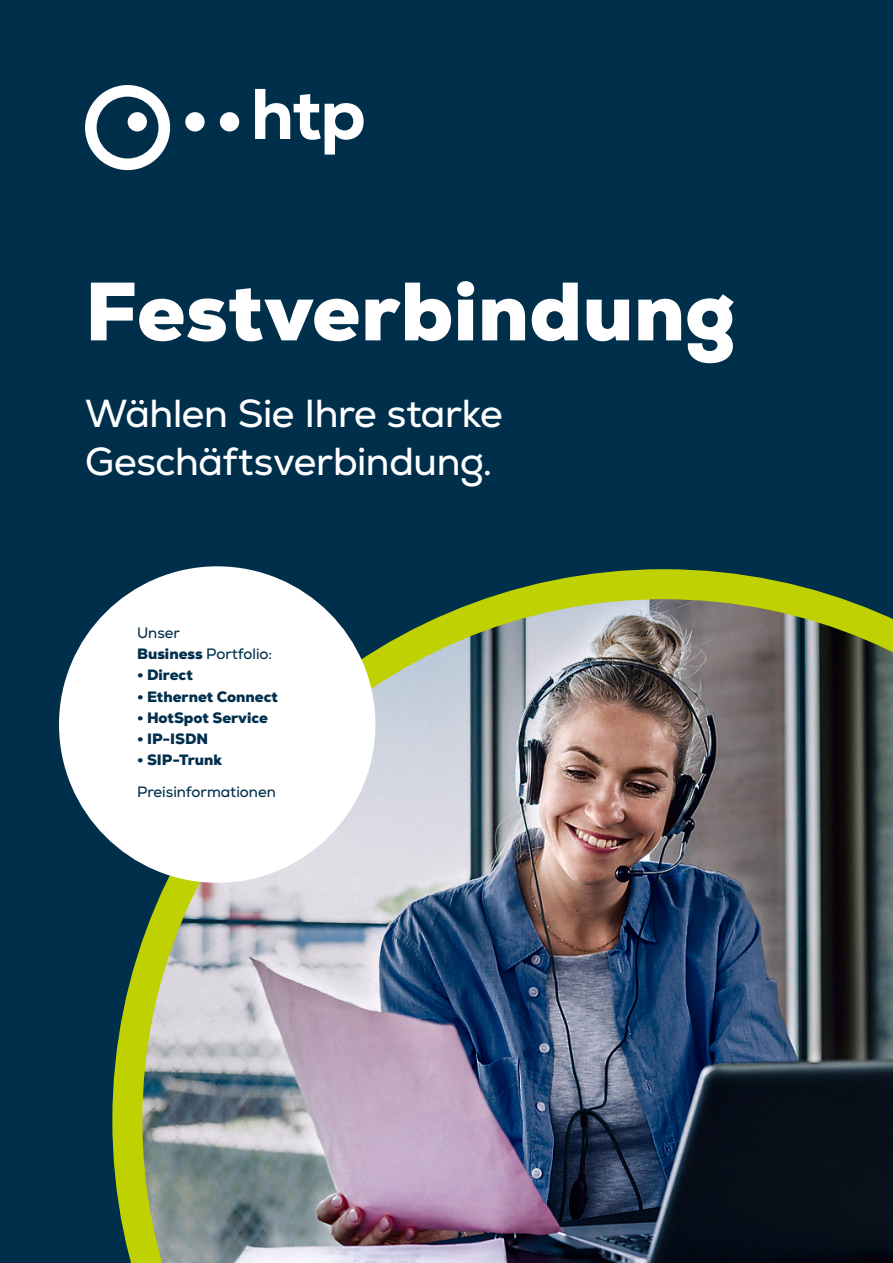
<style>
.page{position:relative;width:893px;height:1263px;background:#002f4c}
.page>*{position:absolute;margin:0;border:0;box-sizing:border-box;transform-origin:0 0}
.t1{font:900 82.5px "Nexa";letter-spacing:.005em;color:#fff}
.t2{font:39px/48px "Nexa";letter-spacing:-.01em;color:#fff}
.t3{font:900 15px "Nexa";color:#002f4c}
.t4{font:15px/21.3px "Nexa";color:#002f4c}
.s1{font-weight:900}
</style>
<div class="page">
<img style="left:112px;top:569px;width:781px;height:694px">
<div style="left:59px;top:566px;width:316px;height:317px;background:#fff;border-radius:50%"></div>
<svg style="left:85px;top:85px;width:85px;height:85px"></svg>
<div style="left:185px;top:112px;width:20px;height:19px;background:#fff;border-radius:50%"></div>
<div style="left:128px;top:112px;width:19px;height:19px;background:#fff;border-radius:50%"></div>
<svg style="left:255px;top:89px;width:109px;height:66px"></svg>
<div style="left:220px;top:112px;width:19px;height:19px;background:#fff;border-radius:50%"></div>
<h1 class="t1" style="left:85px;top:258px;width:652px">Festverbindung</h1>
<h2 class="t2" style="left:85px;top:390px;width:419px">Wählen Sie Ihre starke<br>Geschäftsverbindung.</h2>
<p class="t4" style="left:137px;top:622px;width:136px">Unser<br><span class="s1">Business</span> Portfolio:</p>
<p class="t3" style="left:137px;top:665px;width:57px">• Direct</p>
<p class="t3" style="left:137px;top:687px;width:142px">• Ethernet Connect</p>
<p class="t3" style="left:137px;top:708px;width:132px">• HotSpot Service</p>
<p class="t3" style="left:137px;top:729px;width:73px">• IP-ISDN</p>
<p class="t3" style="left:137px;top:750px;width:86px">• SIP-Trunk</p>
<p class="t4" style="left:137px;top:782px;width:140px">Preisinformationen</p>
</div>
